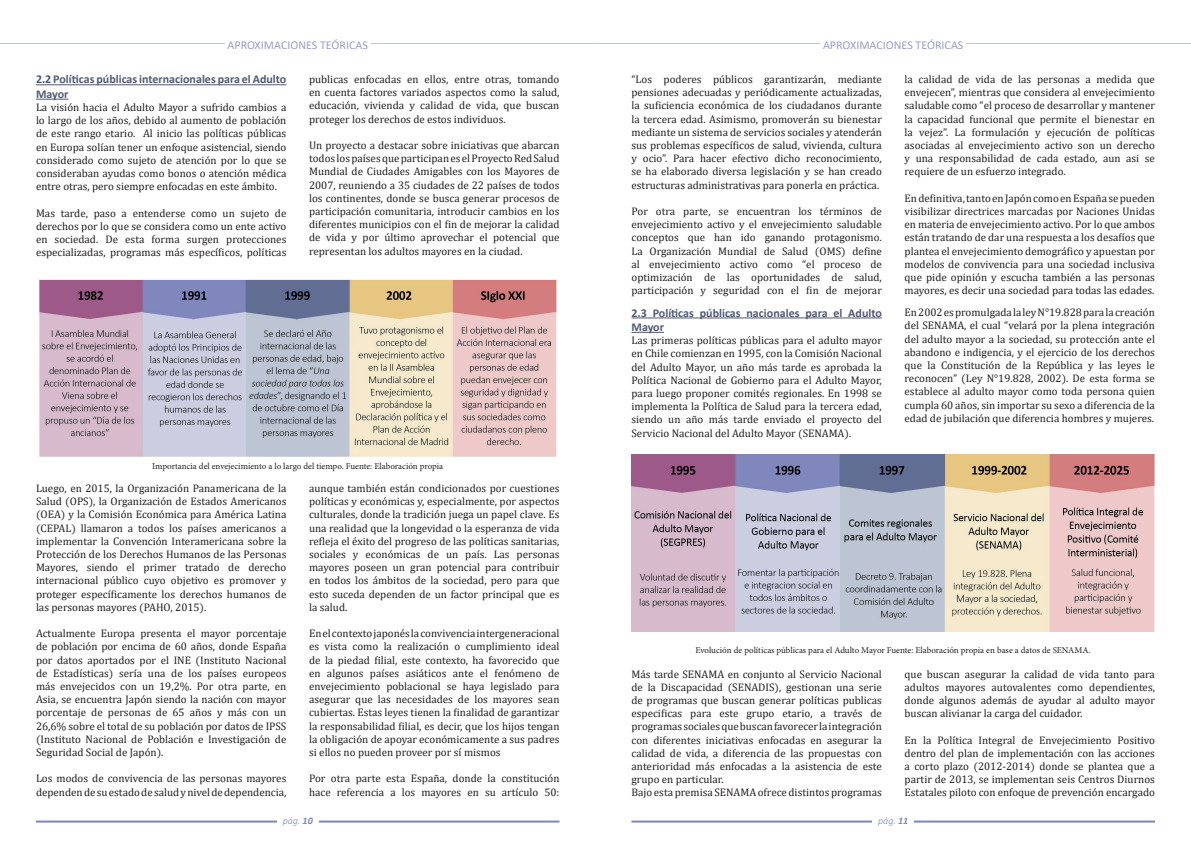
<style>
.page{position:relative;width:1191px;height:842px;background:#fff}
.page>*{position:absolute;margin:0;border:0;box-sizing:border-box;transform-origin:0 0}
.t1{font:700 12px/14.4px "Calibri";color:#505875}
.t2{font:12px "Calibri";color:#7b85bc}
.t3{font:11px/13.2px "Cambria Math";color:#231f20;text-align:justify}
.t4{font:italic 300 10px "Calibri";color:#7b85bc}
.t5{font:9px "Minion Pro";color:#231f20}
.s1{font-weight:700}
</style>
<div class="page">
<hr style="left:36px;top:820px;width:523px;height:2px;background:#7b85bc">
<hr style="left:631px;top:820px;width:524px;height:2px;background:#7b85bc">
<div style="left:277px;top:816px;width:41px;height:11px;background:#fff"></div>
<div style="left:872px;top:816px;width:41px;height:11px;background:#fff"></div>
<hr style="left:595px;top:43px;width:225px;height:1px;background:#7b85bc">
<hr style="left:0;top:43px;width:225px;height:1px;background:#7b85bc">
<hr style="left:966px;top:43px;width:225px;height:1px;background:#7b85bc">
<hr style="left:370px;top:43px;width:225px;height:1px;background:#7b85bc">
<img style="left:39px;top:279px;width:518px;height:178px">
<hr style="left:36px;top:84px;width:250px;height:1px;background:#505875">
<hr style="left:36px;top:99px;width:32px;height:1px;background:#505875">
<hr style="left:631px;top:318px;width:251px;height:1px;background:#505875">
<hr style="left:631px;top:332px;width:33px;height:1px;background:#505875">
<img style="left:631px;top:454px;width:523px;height:178px">
<p class="t2" style="left:227px;top:36px;width:142px">APROXIMACIONES TEÓRICAS</p>
<p class="t2" style="left:823px;top:36px;width:142px">APROXIMACIONES TEÓRICAS</p>
<p class="t1" style="left:36px;top:72px;width:252px">2.2 Políticas públicas internacionales para el Adulto<br>Mayor</p>
<p class="t3" style="left:36px;top:101px;width:252px">La visión hacia el Adulto Mayor a sufrido cambios a lo largo de los años, debido al aumento de población de este rango etario. Al inicio las políticas públicas en Europa solían tener un enfoque asistencial, siendo considerado como sujeto de atención por lo que se consideraban ayudas como bonos o atención médica entre otras, pero siempre enfocadas en este ámbito.</p>
<p class="t3" style="left:36px;top:206px;width:252px">Mas tarde, paso a entenderse como un sujeto de derechos por lo que se considera como un ente activo en sociedad. De esta forma surgen protecciones especializadas, programas más específicos, políticas</p>
<p class="t3" style="left:309px;top:73px;width:252px">publicas enfocadas en ellos, entre otras, tomando en cuenta factores variados aspectos como la salud, educación, vivienda y calidad de vida, que buscan proteger los derechos de estos individuos.</p>
<p class="t3" style="left:309px;top:139px;width:252px">Un proyecto a destacar sobre iniciativas que abarcan todos los países que participan es el Proyecto Red Salud Mundial de Ciudades Amigables con los Mayores de 2007, reuniendo a 35 ciudades de 22 países de todos los continentes, donde se busca generar procesos de participación comunitaria, introducir cambios en los diferentes municipios con el fin de mejorar la calidad de vida y por último aprovechar el potencial que representan los adultos mayores en la ciudad.</p>
<p class="t5" style="left:152px;top:460px;width:292px">Importancia del envejecimiento a lo largo del tiempo. Fuente: Elaboración propia</p>
<p class="t3" style="left:36px;top:481px;width:252px">Luego, en 2015, la Organización Panamericana de la Salud (OPS), la Organización de Estados Americanos (OEA) y la Comisión Económica para América Latina (CEPAL) llamaron a todos los países americanos a implementar la Convención Interamericana sobre la Protección de los Derechos Humanos de las Personas Mayores, siendo el primer tratado de derecho internacional público cuyo objetivo es promover y proteger específicamente los derechos humanos de las personas mayores (PAHO, 2015).</p>
<p class="t3" style="left:36px;top:627px;width:252px">Actualmente Europa presenta el mayor porcentaje de población por encima de 60 años, donde España por datos aportados por el INE (Instituto Nacional de Estadísticas) sería una de los países europeos más envejecidos con un 19,2%. Por otra parte, en Asia, se encuentra Japón siendo la nación con mayor porcentaje de personas de 65 años y más con un 26,6% sobre el total de su población por datos de IPSS (Instituto Nacional de Población e Investigación de Seguridad Social de Japón).</p>
<p class="t3" style="left:36px;top:772px;width:252px">Los modos de convivencia de las personas mayores dependen de su estado de salud y nivel de dependencia,</p>
<p class="t3" style="left:309px;top:481px;width:252px">aunque también están condicionados por cuestiones políticas y económicas y, especialmente, por aspectos culturales, donde la tradición juega un papel clave. Es una realidad que la longevidad o la esperanza de vida refleja el éxito del progreso de las políticas sanitarias, sociales y económicas de un país. Las personas mayores poseen un gran potencial para contribuir en todos los ámbitos de la sociedad, pero para que esto suceda dependen de un factor principal que es la salud.</p>
<p class="t3" style="left:309px;top:627px;width:252px">En el contexto japonés la convivencia intergeneracional es vista como la realización o cumplimiento ideal de la piedad filial, este contexto, ha favorecido que en algunos países asiáticos ante el fenómeno de envejecimiento poblacional se haya legislado para asegurar que las necesidades de los mayores sean cubiertas. Estas leyes tienen la finalidad de garantizar la responsabilidad filial, es decir, que los hijos tengan la obligación de apoyar económicamente a sus padres si ellos no pueden proveer por sí mismos</p>
<p class="t3" style="left:309px;top:772px;width:252px">Por otra parte esta España, donde la constitución hace referencia a los mayores en su artículo 50:</p>
<p class="t3" style="left:631px;top:73px;width:252px">“Los poderes públicos garantizarán, mediante pensiones adecuadas y periódicamente actualizadas, la suficiencia económica de los ciudadanos durante la tercera edad. Asimismo, promoverán su bienestar mediante un sistema de servicios sociales y atenderán sus problemas específicos de salud, vivienda, cultura y ocio”. Para hacer efectivo dicho reconocimiento, se ha elaborado diversa legislación y se han creado estructuras administrativas para ponerla en práctica.</p>
<p class="t3" style="left:631px;top:205px;width:252px">Por otra parte, se encuentran los términos de envejecimiento activo y el envejecimiento saludable conceptos que han ido ganando protagonismo.<br>La Organización Mundial de Salud (OMS) define al envejecimiento activo como “el proceso de optimización de las oportunidades de salud, participación y seguridad con el fin de mejorar</p>
<p class="t1" style="left:631px;top:305px;width:252px">2.3 Políticas públicas nacionales para el Adulto<br>Mayor</p>
<p class="t3" style="left:631px;top:334px;width:252px">Las primeras políticas públicas para el adulto mayor en Chile comienzan en 1995, con la Comisión Nacional del Adulto Mayor, un año más tarde es aprobada la Política Nacional de Gobierno para el Adulto Mayor, para luego proponer comités regionales. En 1998 se implementa la Política de Salud para la tercera edad, siendo un año más tarde enviado el proyecto del Servicio Nacional del Adulto Mayor (SENAMA).</p>
<p class="t3" style="left:904px;top:73px;width:252px">la calidad de vida de las personas a medida que envejecen”, mientras que considera al envejecimiento saludable como “el proceso de desarrollar y mantener la capacidad funcional que permite el bienestar en la vejez”. La formulación y ejecución de políticas asociadas al envejecimiento activo son un derecho y una responsabilidad de cada estado, aun asi se requiere de un esfuerzo integrado.</p>
<p class="t3" style="left:904px;top:191px;width:252px">En definitiva, tanto en Japón como en España se pueden visibilizar directrices marcadas por Naciones Unidas en materia de envejecimiento activo. Por lo que ambos están tratando de dar una respuesta a los desafíos que plantea el envejecimiento demográfico y apuestan por modelos de convivencia para una sociedad inclusiva que pide opinión y escucha también a las personas mayores, es decir una sociedad para todas las edades.</p>
<p class="t3" style="left:904px;top:306px;width:252px">En 2002 es promulgada la ley N°19.828 para la creación del SENAMA, el cual “velará por la plena integración del adulto mayor a la sociedad, su protección ante el abandono e indigencia, y el ejercicio de los derechos que la Constitución de la República y las leyes le reconocen” (Ley N°19.828, 2002). De esta forma se establece al adulto mayor como toda persona quien cumpla 60 años, sin importar su sexo a diferencia de la edad de jubilación que diferencia hombres y mujeres.</p>
<p class="t5" style="left:695px;top:644px;width:397px">Evolución de políticas públicas para el Adulto Mayor Fuente: Elaboración propia en base a datos de SENAMA.</p>
<p class="t3" style="left:631px;top:667px;width:252px;text-align:left">Más tarde SENAMA en conjunto al Servicio Nacional de la Discapacidad (SENADIS), gestionan una serie de programas que buscan generar políticas publicas especificas para este grupo etario, a través de programas sociales que buscan favorecer la integración con diferentes iniciativas enfocadas en asegurar la calidad de vida, a diferencia de las propuestas con anterioridad más enfocadas a la asistencia de este grupo en particular.<br>Bajo esta premisa SENAMA ofrece distintos programas</p>
<p class="t3" style="left:904px;top:667px;width:252px">que buscan asegurar la calidad de vida tanto para adultos mayores autovalentes como dependientes, donde algunos además de ayudar al adulto mayor buscan alivianar la carga del cuidador.</p>
<p class="t3" style="left:904px;top:733px;width:252px">En la Política Integral de Envejecimiento Positivo dentro del plan de implementación con las acciones a corto plazo (2012-2014) donde se plantea que a partir de 2013, se implementan seis Centros Diurnos Estatales piloto con enfoque de prevención encargado</p>
<p class="t4" style="left:283px;top:814px;width:32px">pág. <span class="s1">10</span></p>
<p class="t4" style="left:878px;top:814px;width:32px">pág. <span class="s1">11</span></p>
</div>
